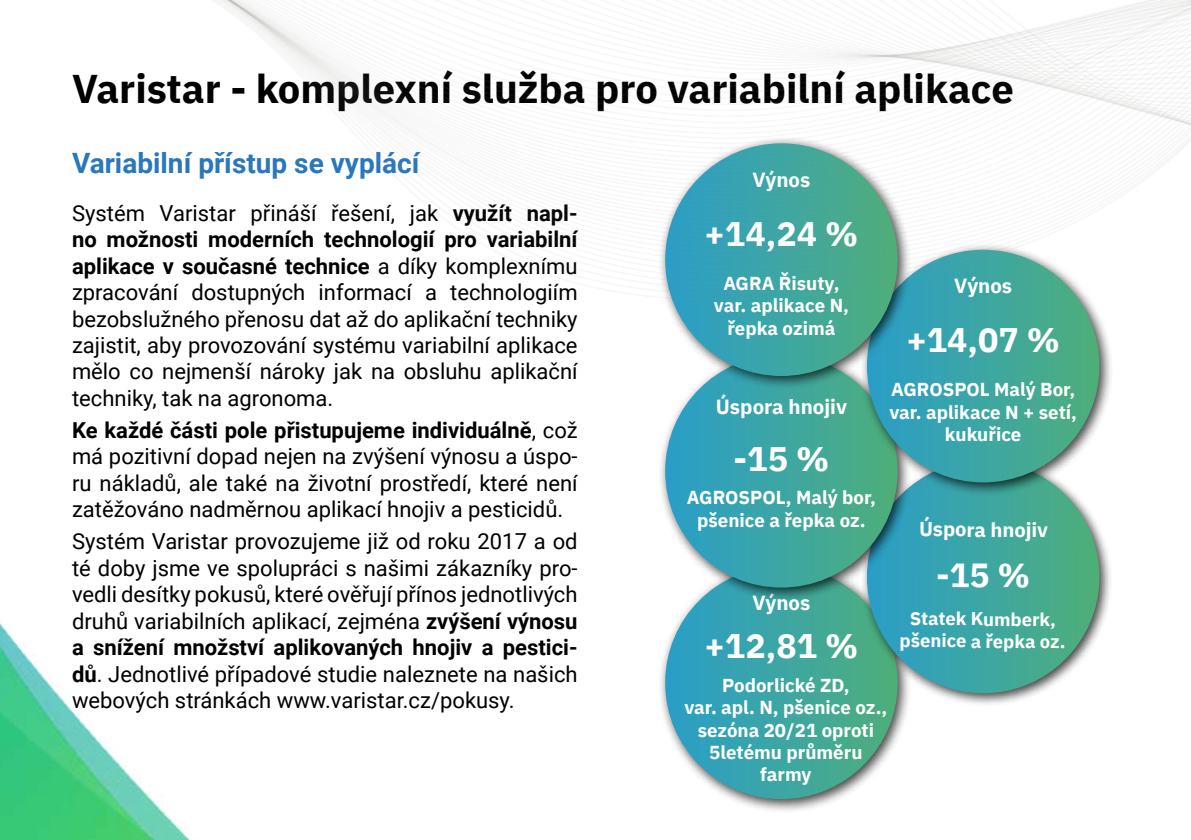
<style>
.page{position:relative;width:1191px;height:840px;background:#fff}
.page>*{position:absolute;margin:0;border:0;box-sizing:border-box;transform-origin:0 0}
.t1{font:700 40px "IBM Plex Sans";color:#000}
.t2{font:700 34px "IBM Plex Sans";color:#fff}
.t3{font:700 33.4px "IBM Plex Sans";color:#fff}
.t4{font:700 28px "Roboto";color:#2977bc}
.t5{font:22px/26.4px "Roboto";color:#000;text-align:justify}
.t6{font:700 20.4px "IBM Plex Sans";color:#fff}
.t7{font:700 20px "IBM Plex Sans";color:#fff}
.t8{font:700 18.8px/22.4px "IBM Plex Sans";color:#fff;text-align:center}
.t9{font:700 18.4px/22px "IBM Plex Sans";color:#fff;text-align:center}
.s1{font-weight:700}
</style>
<div class="page">
<div style="left:658px;top:559px;width:253px;height:253px;background:#000;opacity:.75"></div>
<svg style="left:665px;top:601px;width:232px;height:197px;background:#55aeae"></svg>
<img style="left:0;top:623px;width:189px;height:216px">
<div style="left:860px;top:454px;width:253px;height:252px;background:#000;opacity:.75"></div>
<svg style="left:866px;top:496px;width:234px;height:197px;background:#4faba2"></svg>
<div style="left:658px;top:347px;width:253px;height:254px;background:#000;opacity:.75"></div>
<svg style="left:665px;top:389px;width:232px;height:198px;background:#4baaab"></svg>
<div style="left:859px;top:242px;width:254px;height:254px;background:#000;opacity:.75"></div>
<svg style="left:867px;top:300px;width:232px;height:182px;background:#4ba9a0"></svg>
<div style="left:658px;top:136px;width:253px;height:253px;background:#000;opacity:.75"></div>
<svg style="left:665px;top:300px;width:232px;height:76px;background:#5aaeae"></svg>
<svg style="left:658px;top:294px;width:455px;height:6px;background:#4faca8"></svg>
<svg style="left:658px;top:288px;width:455px;height:6px;background:#51ada9"></svg>
<svg style="left:658px;top:278px;width:455px;height:6px;background:#56afac"></svg>
<svg style="left:658px;top:261px;width:455px;height:7px"></svg>
<svg style="left:658px;top:238px;width:455px;height:5px"></svg>
<svg style="left:658px;top:228px;width:253px;height:6px;background:#4faba8"></svg>
<svg style="left:658px;top:219px;width:253px;height:5px"></svg>
<svg style="left:658px;top:207px;width:253px;height:5px"></svg>
<svg style="left:658px;top:202px;width:253px;height:5px"></svg>
<svg style="left:658px;top:194px;width:253px;height:4px"></svg>
<svg style="left:658px;top:190px;width:253px;height:4px"></svg>
<svg style="left:658px;top:186px;width:253px;height:4px"></svg>
<svg style="left:658px;top:181px;width:253px;height:5px"></svg>
<svg style="left:658px;top:176px;width:253px;height:5px"></svg>
<svg style="left:658px;top:172px;width:253px;height:4px"></svg>
<svg style="left:215px;top:0;width:976px;height:172px"></svg>
<h1 class="t1" style="left:72px;top:57px;width:943px">Varistar - komplexní služba pro variabilní aplikace</h1>
<p class="t4" style="left:72px;top:143px;width:349px">Variabilní přístup se vyplácí</p>
<p class="t5" style="left:72px;top:199px;width:507px">Systém Varistar přináší řešení, jak <span class="s1">využít napl&shy;no možnosti moderních technologií pro variabilní aplikace v současné technice</span> a díky komplexnímu zpracování dostupných informací a technologiím bezobslužného přenosu dat až do aplikační techniky zajistit, aby provozování systému variabilní aplikace mělo co nejmenší nároky jak na obsluhu aplikační techniky, tak na agronoma.</p>
<p class="t5" style="left:72px;top:416px;width:507px"><span class="s1">Ke každé části pole přistupujeme individuálně</span>, což má pozitivní dopad nejen na zvýšení výnosu a úspo&shy;ru nákladů, ale také na životní prostředí, které není zatěžováno nadměrnou aplikací hnojiv a pesticidů.</p>
<p class="t5" style="left:72px;top:527px;width:507px">Systém Varistar provozujeme již od roku 2017 a od té doby jsme ve spolupráci s našimi zákazníky pro&shy;vedli desítky pokusů, které ověřují přínos jednotlivých druhů variabilních aplikací, zejména <span class="s1">zvýšení výnosu a snížení množství aplikovaných hnojiv a pestici&shy;dů</span>. Jednotlivé případové studie naleznete na našich webových stránkách www.varistar.cz/pokusy.</p>
<p class="t6" style="left:752px;top:163px;width:59px">Výnos</p>
<h2 class="t2" style="left:704px;top:206px;width:155px">+14,24 %</h2>
<p class="t8" style="left:714px;top:270px;width:137px">AGRA Řisuty, var. aplikace N, řepka ozimá</p>
<p class="t6" style="left:716px;top:390px;width:133px">Úspora hnojiv</p>
<h2 class="t2" style="left:733px;top:431px;width:97px">-15 %</h2>
<p class="t8" style="left:687px;top:484px;width:190px">AGROSPOL, Malý bor, pšenice a řepka oz.</p>
<p class="t6" style="left:752px;top:586px;width:59px">Výnos</p>
<h2 class="t2" style="left:704px;top:618px;width:155px">+12,81 %</h2>
<p class="t6" style="left:954px;top:269px;width:59px">Výnos</p>
<h2 class="t2" style="left:906px;top:312px;width:155px">+14,07 %</h2>
<p class="t8" style="left:889px;top:376px;width:189px">AGROSPOL Malý Bor, var. aplikace N + setí, kukuřice</p>
<p class="t7" style="left:919px;top:512px;width:131px;rotate:1deg">Úspora hnojiv</p>
<h3 class="t3" style="left:936px;top:548px;width:96px">-15 %</h3>
<p class="t9" style="left:900px;top:604px;width:167px;rotate:1deg">Statek Kumberk, pšenice a řepka oz.</p>
<p class="t8" style="left:684px;top:671px;width:204px">Podorlické ZD,<br>var. apl. N, pšenice oz., sezóna 20/21 oproti<br>5letému průměru farmy</p>
</div>
